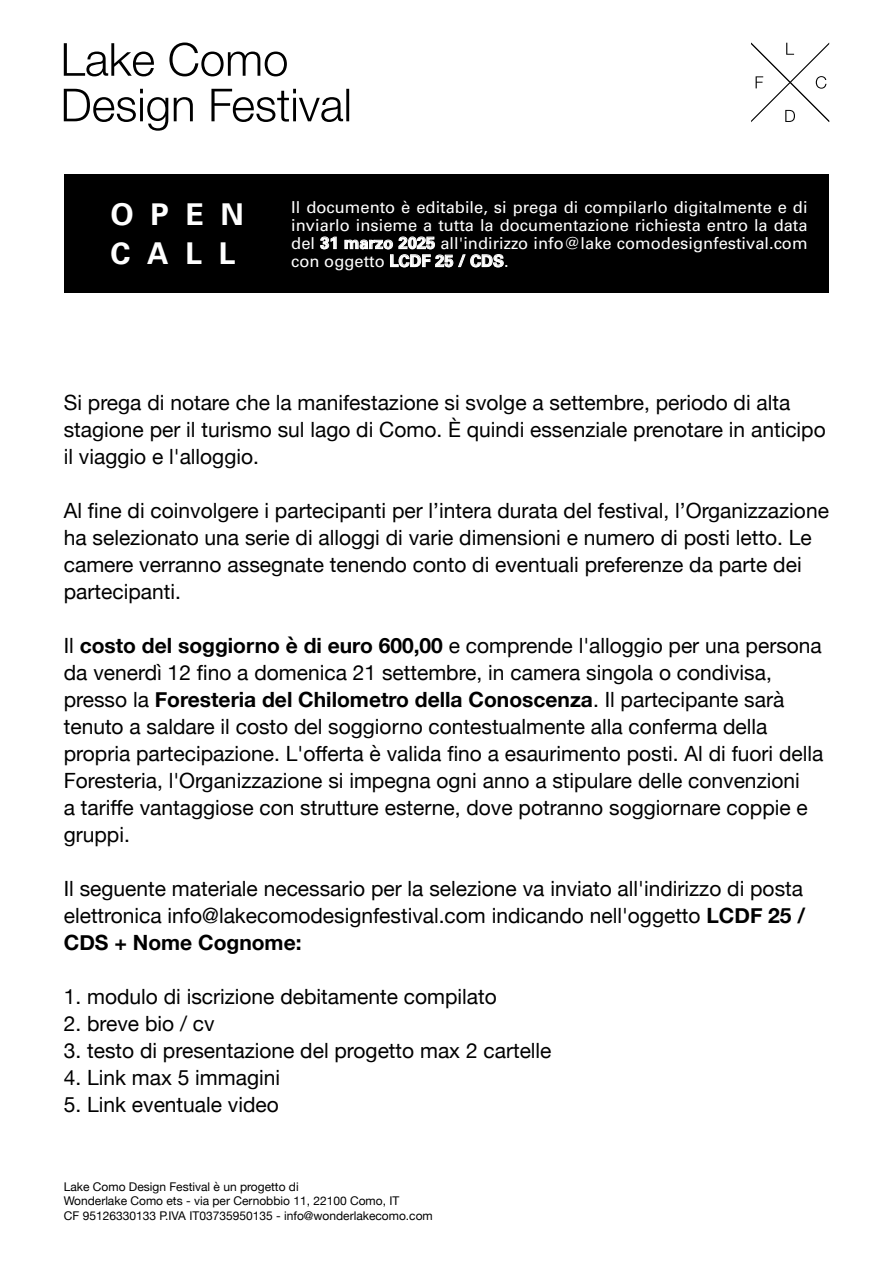
<style>
.page{position:relative;width:893px;height:1263px;background:#fff}
.page>*{position:absolute;margin:0;border:0;box-sizing:border-box;transform-origin:0 0}
.t1{font:700 30px/39px "Univers";color:#fff}
.t2{font:21px/27px "Helvetica Neue";color:#000}
.t3{font:16.5px/18px "Univers";color:#fff;text-align:justify}
.t4{font:12px/14.4px "Helvetica Neue";color:#000}
.s1{font-weight:700}
</style>
<div class="page">
<svg style="left:64px;top:89px;width:285px;height:42px"></svg>
<svg style="left:64px;top:43px;width:223px;height:33px"></svg>
<svg style="left:751px;top:43px;width:78px;height:79px"></svg>
<div style="left:64px;top:174px;width:765px;height:119px;background:#000"></div>
<h1 class="t1" style="left:111px;top:195px;width:135px">O P E N<br>C A L L</h1>
<p class="t3" style="left:291px;top:198px;width:518px">Il documento è editabile, si prega di compilarlo digitalmente e di inviarlo insieme a tutta la documentazione richiesta entro la data del <span class="s1">31 marzo 2025</span> all'indirizzo info@lake comodesignfestival.com con oggetto <span class="s1">LCDF 25 / CDS</span>.</p>
<p class="t2" style="left:64px;top:390px;width:763px">Si prega di notare che la manifestazione si svolge a settembre, periodo di alta stagione per il turismo sul lago di Como. È quindi essenziale prenotare in anticipo il viaggio e l'alloggio.</p>
<p class="t2" style="left:64px;top:498px;width:767px">Al fine di coinvolgere i partecipanti per l’intera durata del festival, l’Organizzazione ha selezionato una serie di alloggi di varie dimensioni e numero di posti letto. Le camere verranno assegnate tenendo conto di eventuali preferenze da parte dei partecipanti.</p>
<p class="t2" style="left:64px;top:633px;width:761px">Il <span class="s1">costo del soggiorno è di euro 600,00</span> e comprende l'alloggio per una persona da venerdì 12 fino a domenica 21 settembre, in camera singola o condivisa, presso la <span class="s1">Foresteria del Chilometro della Conoscenza</span>. Il partecipante sarà tenuto a saldare il costo del soggiorno contestualmente alla conferma della propria partecipazione. L'offerta è valida fino a esaurimento posti. Al di fuori della Foresteria, l'Organizzazione si impegna ogni anno a stipulare delle convenzioni<br>a tariffe vantaggiose con strutture esterne, dove potranno soggiornare coppie e gruppi.</p>
<p class="t2" style="left:64px;top:876px;width:743px;text-align:justify">Il seguente materiale necessario per la selezione va inviato all'indirizzo di posta elettronica info@lakecomodesignfestival.com indicando nell'oggetto <span class="s1">LCDF 25 / CDS + Nome Cognome:</span></p>
<p class="t2" style="left:64px;top:984px;width:434px">1. modulo di iscrizione debitamente compilato</p>
<p class="t2" style="left:64px;top:1011px;width:152px">2. breve bio / cv</p>
<p class="t2" style="left:64px;top:1038px;width:489px">3. testo di presentazione del progetto max 2 cartelle</p>
<p class="t2" style="left:64px;top:1065px;width:218px">4. Link max 5 immagini</p>
<p class="t2" style="left:64px;top:1092px;width:217px">5. Link eventuale video</p>
<p class="t4" style="left:64px;top:1180px;width:371px">Lake Como Design Festival è un progetto di<br>Wonderlake Como ets - via per Cernobbio 11, 22100 Como, IT<br>CF 95126330133 P.IVA IT03735950135 - info@wonderlakecomo.com</p>
</div>
